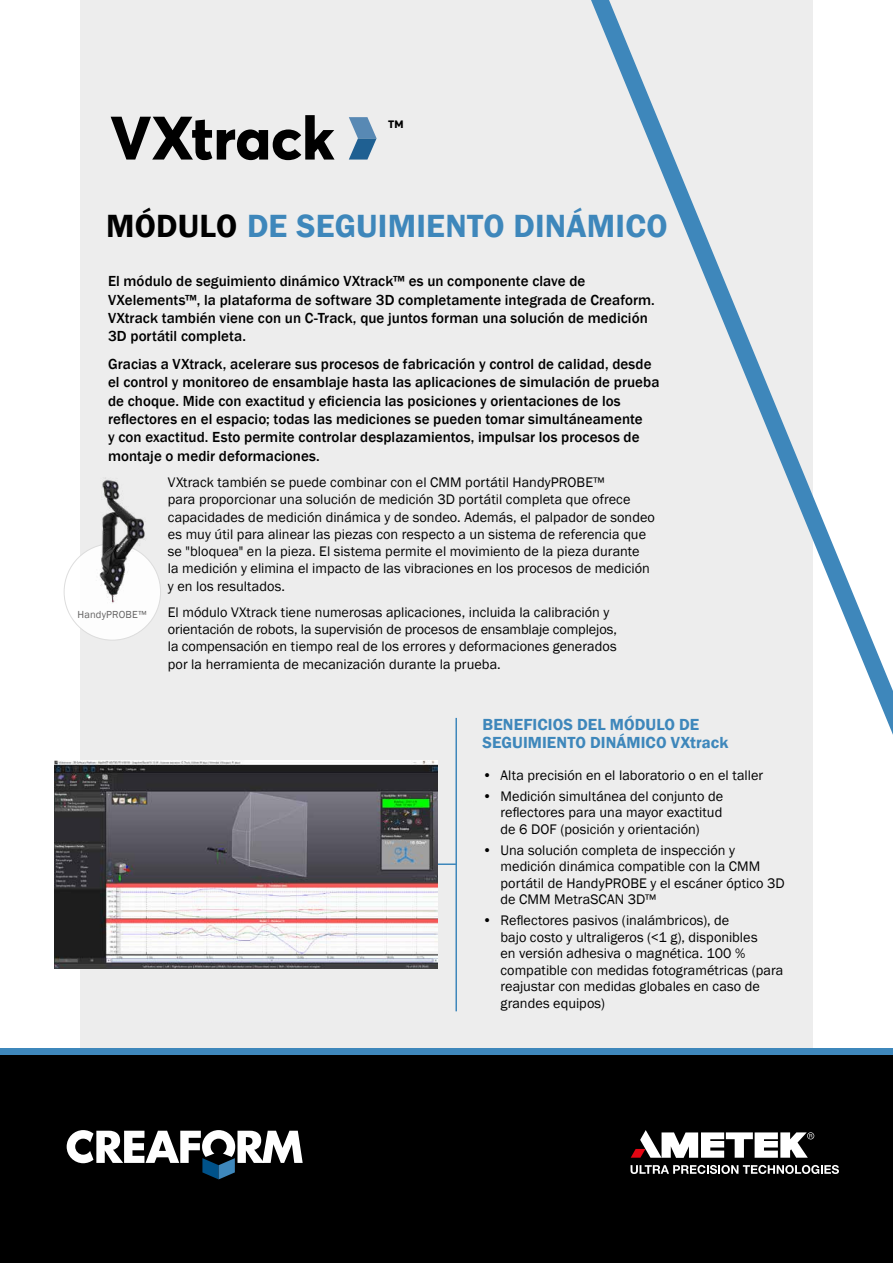
<style>
.page{position:relative;width:893px;height:1263px;background:#fff}
.page>*{position:absolute;margin:0;border:0;box-sizing:border-box;transform-origin:0 0}
.t1{font:800 60.3px "Averta";color:#000}
.t2{font:600 33px "Franklin Gothic";letter-spacing:.005em;color:#3e87bb}
.t3{font:600 16.5px/18px "Franklin Gothic";letter-spacing:.005em;color:#3e87bb}
.t4{font:500 15px/18.3px "Franklin Gothic";letter-spacing:.005em;color:#000}
.t5{font:14.25px/16.5px "Franklin Gothic";color:#000}
.t6{font:800 10.65px "Averta";color:#000}
.t7{font:10.5px "Franklin Gothic";letter-spacing:.015em;color:#646363}
.s1{color:#000}
</style>
<div class="page">
<div style="left:80px;top:0;width:733px;height:1076px;background:#ededed"></div>
<svg style="left:591px;top:0;width:302px;height:735px"></svg>
<hr style="left:455px;top:718px;width:2px;height:293px;background:#3e87bb">
<hr style="left:129px;top:863px;width:328px;height:2px;background:#3e87bb">
<svg style="left:349px;top:117px;width:28px;height:43px"></svg>
<img style="left:54px;top:761px;width:384px;height:207px">
<div style="left:64px;top:544px;width:97px;height:96px;background:#fff;border-radius:50%"></div>
<img style="left:63px;top:477px;width:98px;height:126px">
<div style="left:0;top:1048px;width:893px;height:215px;background:#3e87bb"></div>
<div style="left:0;top:1055px;width:893px;height:208px;background:#000"></div>
<svg style="left:67px;top:1130px;width:236px;height:49px"></svg>
<svg style="left:631px;top:1165px;width:208px;height:9px"></svg>
<svg style="left:631px;top:1130px;width:183px;height:28px"></svg>
<h1 class="t1" style="left:110px;top:100px;width:226px">VXtrack</h1>
<p class="t6" style="left:388px;top:117px;width:17px">TM</p>
<h2 class="t2" style="left:106px;top:206px;width:563px"><span class="s1">MÓDULO</span> DE SEGUIMIENTO DINÁMICO</h2>
<p class="t4" style="left:108px;top:272px;width:548px">El módulo de seguimiento dinámico VXtrack™ es un componente clave de VXelements™, la plataforma de software 3D completamente integrada de Creaform.<br>VXtrack también viene con un C-Track, que juntos forman una solución de medición 3D portátil completa.</p>
<p class="t4" style="left:108px;top:355px;width:553px">Gracias a VXtrack, acelerare sus procesos de fabricación y control de calidad, desde el control y monitoreo de ensamblaje hasta las aplicaciones de simulación de prueba de choque. Mide con exactitud y eficiencia las posiciones y orientaciones de los reflectores en el espacio; todas las mediciones se pueden tomar simultáneamente<br>y con exactitud. Esto permite controlar desplazamientos, impulsar los procesos de montaje o medir deformaciones.</p>
<p class="t5" style="left:168px;top:474px;width:489px;line-height:17.2px">VXtrack también se puede combinar con el CMM portátil HandyPROBE™<br>para proporcionar una solución de medición 3D portátil completa que ofrece capacidades de medición dinámica y de sondeo. Además, el palpador de sondeo es muy útil para alinear las piezas con respecto a un sistema de referencia que se "bloquea" en la pieza. El sistema permite el movimiento de la pieza durante<br>la medición y elimina el impacto de las vibraciones en los procesos de medición y en los resultados.</p>
<p class="t5" style="left:168px;top:604px;width:451px;line-height:17.2px">El módulo VXtrack tiene numerosas aplicaciones, incluida la calibración y orientación de robots, la supervisión de procesos de ensamblaje complejos, la compensación en tiempo real de los errores y deformaciones generados por la herramienta de mecanización durante la prueba.</p>
<p class="t7" style="left:78px;top:608px;width:70px">HandyPROBE™</p>
<p class="t3" style="left:482px;top:716px;width:247px">BENEFICIOS DEL MÓDULO DE<br>SEGUIMIENTO DINÁMICO VXtrack</p>
<p class="t5" style="left:482px;top:767px;width:282px">• Alta precisión en el laboratorio o en el taller</p>
<p class="t5" style="left:500px;top:788px;width:224px;text-align:justify;text-indent:-18px">• Medición simultánea del conjunto de reflectores para una mayor exactitud de 6 DOF (posición y orientación)</p>
<p class="t5" style="left:500px;top:842px;width:286px;text-indent:-18px">• Una solución completa de inspección y medición dinámica compatible con la CMM portátil de HandyPROBE y el escáner óptico 3D de CMM MetraSCAN 3D™</p>
<p class="t5" style="left:500px;top:913px;width:284px;text-indent:-18px">• Reflectores pasivos (inalámbricos), de<br>bajo costo y ultraligeros (&lt;1 g), disponibles<br>en versión adhesiva o magnética. 100 % compatible con medidas fotogramétricas (para reajustar con medidas globales en caso de grandes equipos)</p>
</div>
